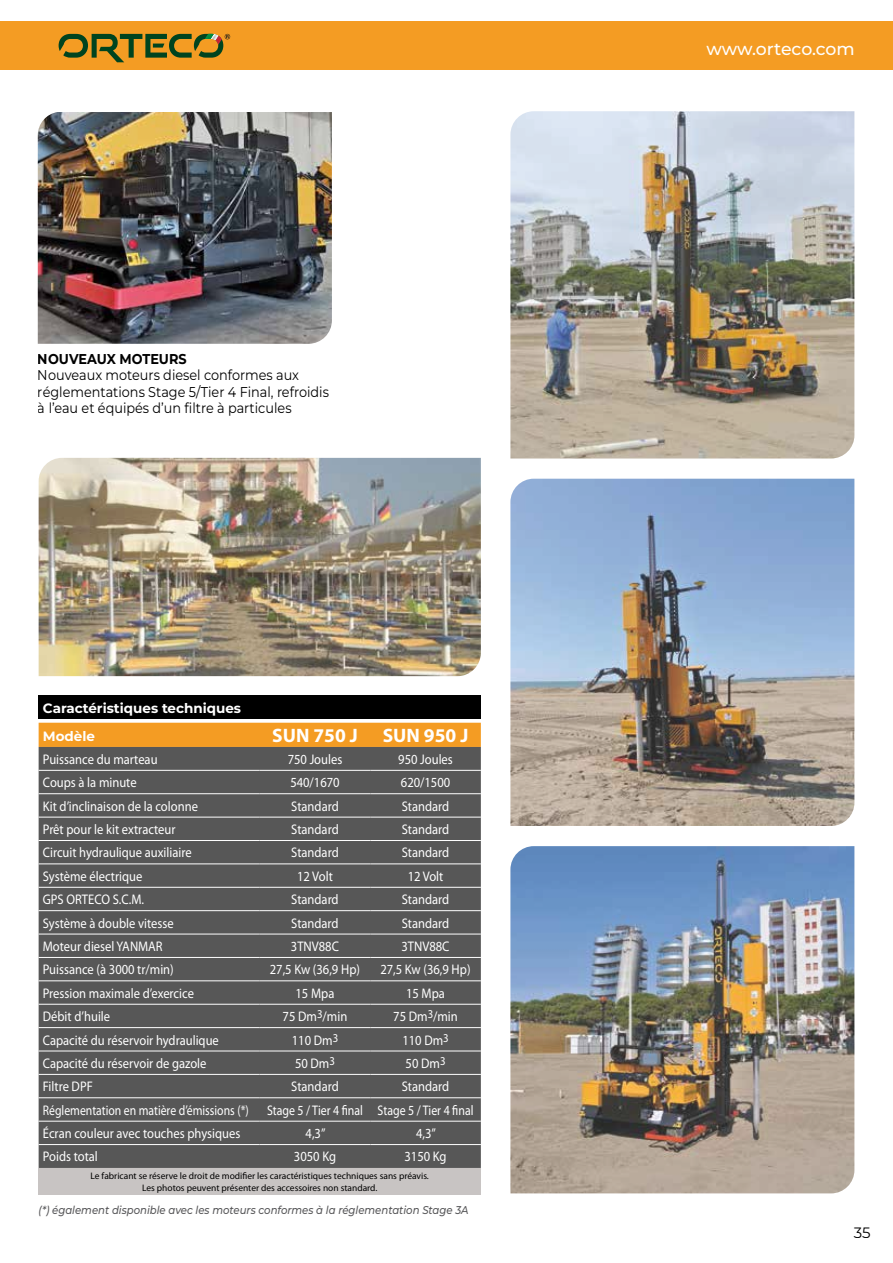
<style>
.page{position:relative;width:893px;height:1263px;background:#fff}
.page>*{position:absolute;margin:0;border:0;box-sizing:border-box;transform-origin:0 0}
.t1{font:700 19.5px "Myriad Pro";color:#fff}
.t2{font:500 17.25px "Montserrat";letter-spacing:-.01em;color:#fff}
.t3{font:15px "Montserrat";color:#000}
.t4{font:14.25px/16.5px "Montserrat";color:#000;scale:.9 1}
.t5{font:700 14.25px "Montserrat";color:#000;scale:.9 1}
.t6{font:13.95px "Myriad Pro";color:#fff;scale:.9 1}
.t7{font:13.95px "Myriad Pro";color:#fff;scale:.84 1}
.t8{font:13.95px "Myriad Pro";color:#fff;scale:.85 1}
.t9{font:700 13.5px/28.2px "Montserrat";color:#fff}
.t10{font:italic 500 11.25px "Montserrat";color:#58585a;scale:.9 1}
.t11{font:9.45px/11.2px "Myriad Pro";color:#000;text-align:center}
</style>
<div class="page">
<div style="left:39px;top:695px;width:442px;height:23px;background:#000"></div>
<div style="left:39px;top:723px;width:442px;height:24px;background:#f49c23"></div>
<div style="left:39px;top:747px;width:442px;height:421px;background:#575757"></div>
<div style="left:39px;top:1168px;width:442px;height:27px;background:#c8c4c3"></div>
<hr style="left:39px;top:793px;width:221px;height:1px;background:#fff">
<hr style="left:260px;top:793px;width:110px;height:1px;background:#fff">
<hr style="left:370px;top:793px;width:111px;height:1px;background:#fff">
<hr style="left:39px;top:817px;width:221px;height:1px;background:#fff">
<hr style="left:260px;top:817px;width:110px;height:1px;background:#fff">
<hr style="left:370px;top:817px;width:111px;height:1px;background:#fff">
<hr style="left:39px;top:840px;width:221px;height:1px;background:#fff">
<hr style="left:260px;top:840px;width:110px;height:1px;background:#fff">
<hr style="left:370px;top:840px;width:111px;height:1px;background:#fff">
<hr style="left:39px;top:864px;width:221px;height:1px;background:#fff">
<hr style="left:260px;top:864px;width:110px;height:1px;background:#fff">
<hr style="left:370px;top:864px;width:111px;height:1px;background:#fff">
<hr style="left:39px;top:887px;width:221px;height:1px;background:#fff">
<hr style="left:260px;top:887px;width:110px;height:1px;background:#fff">
<hr style="left:370px;top:887px;width:111px;height:1px;background:#fff">
<hr style="left:39px;top:910px;width:221px;height:1px;background:#fff">
<hr style="left:260px;top:910px;width:110px;height:1px;background:#fff">
<hr style="left:370px;top:910px;width:111px;height:1px;background:#fff">
<hr style="left:39px;top:934px;width:221px;height:1px;background:#fff">
<hr style="left:260px;top:934px;width:110px;height:1px;background:#fff">
<hr style="left:370px;top:934px;width:111px;height:1px;background:#fff">
<hr style="left:39px;top:957px;width:221px;height:1px;background:#fff">
<hr style="left:260px;top:957px;width:110px;height:1px;background:#fff">
<hr style="left:370px;top:957px;width:111px;height:1px;background:#fff">
<hr style="left:39px;top:980px;width:221px;height:1px;background:#fff">
<hr style="left:260px;top:980px;width:110px;height:1px;background:#fff">
<hr style="left:370px;top:980px;width:111px;height:1px;background:#fff">
<hr style="left:39px;top:1004px;width:221px;height:1px;background:#fff">
<hr style="left:260px;top:1004px;width:110px;height:1px;background:#fff">
<hr style="left:370px;top:1004px;width:111px;height:1px;background:#fff">
<hr style="left:39px;top:1027px;width:221px;height:1px;background:#fff">
<hr style="left:260px;top:1027px;width:110px;height:1px;background:#fff">
<hr style="left:370px;top:1027px;width:111px;height:1px;background:#fff">
<hr style="left:39px;top:1051px;width:221px;height:1px;background:#fff">
<hr style="left:260px;top:1051px;width:110px;height:1px;background:#fff">
<hr style="left:370px;top:1051px;width:111px;height:1px;background:#fff">
<hr style="left:39px;top:1074px;width:221px;height:1px;background:#fff">
<hr style="left:260px;top:1074px;width:110px;height:1px;background:#fff">
<hr style="left:370px;top:1074px;width:111px;height:1px;background:#fff">
<hr style="left:39px;top:1097px;width:221px;height:1px;background:#fff">
<hr style="left:260px;top:1097px;width:110px;height:1px;background:#fff">
<hr style="left:370px;top:1097px;width:111px;height:1px;background:#fff">
<hr style="left:39px;top:1121px;width:221px;height:1px;background:#fff">
<hr style="left:260px;top:1121px;width:110px;height:1px;background:#fff">
<hr style="left:370px;top:1121px;width:111px;height:1px;background:#fff">
<hr style="left:39px;top:1144px;width:221px;height:1px;background:#fff">
<hr style="left:260px;top:1144px;width:110px;height:1px;background:#fff">
<hr style="left:370px;top:1144px;width:111px;height:1px;background:#fff">
<hr style="left:39px;top:770px;width:221px;height:1px;background:#fff">
<hr style="left:260px;top:770px;width:110px;height:1px;background:#fff">
<hr style="left:370px;top:770px;width:111px;height:1px;background:#fff">
<img style="left:38px;top:112px;width:294px;height:232px">
<img style="left:510px;top:111px;width:344px;height:347px">
<img style="left:39px;top:458px;width:442px;height:218px">
<img style="left:510px;top:479px;width:344px;height:347px">
<img style="left:510px;top:846px;width:344px;height:347px">
<div style="left:0;top:21px;width:893px;height:49px;background:#f49c23"></div>
<svg style="left:59px;top:34px;width:171px;height:28px"></svg>
<p class="t5" style="left:38px;top:349px;width:167px">NOUVEAUX MOTEURS</p>
<p class="t4" style="left:38px;top:367px;width:325px">Nouveaux moteurs diesel conformes aux réglementations Stage 5/Tier 4 Final, refroidis à l’eau et équipés d’un filtre à particules</p>
<p class="t9" style="left:43px;top:694px;width:200px">Caractéristiques techniques<br>Modèle</p>
<h1 class="t1" style="left:272px;top:723px;width:87px">SUN 750 J</h1>
<h1 class="t1" style="left:383px;top:723px;width:87px">SUN 950 J</h1>
<p class="t6" style="left:43px;top:750px;width:129px">Puissance du marteau</p>
<p class="t6" style="left:288px;top:750px;width:62px">750 Joules</p>
<p class="t6" style="left:398px;top:750px;width:62px">950 Joules</p>
<p class="t6" style="left:43px;top:774px;width:106px">Coups à la minute</p>
<p class="t6" style="left:290px;top:774px;width:56px">540/1670</p>
<p class="t6" style="left:401px;top:774px;width:56px">620/1500</p>
<p class="t6" style="left:43px;top:797px;width:174px">Kit d’inclinaison de la colonne</p>
<p class="t6" style="left:291px;top:797px;width:54px">Standard</p>
<p class="t6" style="left:402px;top:797px;width:54px">Standard</p>
<p class="t6" style="left:43px;top:821px;width:149px">Prêt pour le kit extracteur</p>
<p class="t6" style="left:291px;top:821px;width:54px">Standard</p>
<p class="t6" style="left:402px;top:821px;width:54px">Standard</p>
<p class="t6" style="left:43px;top:844px;width:167px">Circuit hydraulique auxiliaire</p>
<p class="t6" style="left:291px;top:844px;width:54px">Standard</p>
<p class="t6" style="left:402px;top:844px;width:54px">Standard</p>
<p class="t6" style="left:43px;top:867px;width:112px">Système électrique</p>
<p class="t6" style="left:297px;top:867px;width:41px">12 Volt</p>
<p class="t6" style="left:408px;top:867px;width:41px">12 Volt</p>
<p class="t6" style="left:43px;top:891px;width:114px">GPS ORTECO S.C.M.</p>
<p class="t6" style="left:291px;top:891px;width:54px">Standard</p>
<p class="t6" style="left:402px;top:891px;width:54px">Standard</p>
<p class="t6" style="left:43px;top:914px;width:147px">Système à double vitesse</p>
<p class="t6" style="left:291px;top:914px;width:54px">Standard</p>
<p class="t6" style="left:402px;top:914px;width:54px">Standard</p>
<p class="t6" style="left:43px;top:938px;width:135px">Moteur diesel YANMAR</p>
<p class="t6" style="left:291px;top:938px;width:55px">3TNV88C</p>
<p class="t6" style="left:401px;top:938px;width:55px">3TNV88C</p>
<p class="t6" style="left:43px;top:961px;width:147px">Puissance (à 3000 tr/min)</p>
<p class="t6" style="left:270px;top:961px;width:102px">27,5 Kw (36,9 Hp)</p>
<p class="t6" style="left:380px;top:961px;width:102px">27,5 Kw (36,9 Hp)</p>
<p class="t6" style="left:43px;top:984px;width:169px">Pression maximale d’exercice</p>
<p class="t6" style="left:295px;top:984px;width:45px">15 Mpa</p>
<p class="t6" style="left:406px;top:984px;width:45px">15 Mpa</p>
<p class="t6" style="left:43px;top:1008px;width:76px">Débit d’huile</p>
<p class="t6" style="left:283px;top:1008px;width:73px">75 Dm<sup>3</sup>/min</p>
<p class="t6" style="left:393px;top:1008px;width:73px">75 Dm<sup>3</sup>/min</p>
<p class="t6" style="left:43px;top:1031px;width:197px">Capacité du réservoir hydraulique</p>
<p class="t6" style="left:292px;top:1031px;width:53px">110 Dm<sup>3</sup></p>
<p class="t6" style="left:402px;top:1031px;width:53px">110 Dm<sup>3</sup></p>
<p class="t6" style="left:43px;top:1055px;width:183px">Capacité du réservoir de gazole</p>
<p class="t6" style="left:295px;top:1055px;width:46px">50 Dm<sup>3</sup></p>
<p class="t6" style="left:406px;top:1055px;width:46px">50 Dm<sup>3</sup></p>
<p class="t6" style="left:43px;top:1078px;width:57px">Filtre DPF</p>
<p class="t6" style="left:291px;top:1078px;width:54px">Standard</p>
<p class="t6" style="left:402px;top:1078px;width:54px">Standard</p>
<p class="t7" style="left:43px;top:1101px;width:247px">Réglementation en matière d’émissions (*)</p>
<p class="t8" style="left:267px;top:1101px;width:244px">Stage 5 / Tier 4 final Stage 5 / Tier 4 final</p>
<p class="t6" style="left:43px;top:1125px;width:221px">Écran couleur avec touches physiques</p>
<p class="t6" style="left:306px;top:1125px;width:24px">4,3”</p>
<p class="t6" style="left:416px;top:1125px;width:24px">4,3”</p>
<p class="t6" style="left:43px;top:1148px;width:63px">Poids total</p>
<p class="t6" style="left:294px;top:1148px;width:48px">3050 Kg</p>
<p class="t6" style="left:404px;top:1148px;width:48px">3150 Kg</p>
<p class="t11" style="left:91px;top:1170px;width:340px">Le fabricant se réserve le droit de modifier les caractéristiques techniques sans préavis.<br>Les photos peuvent présenter des accessoires non standard.</p>
<p class="t10" style="left:39px;top:1203px;width:479px">(*) également disponible avec les moteurs conformes à la réglementation Stage 3A</p>
<p class="t2" style="left:707px;top:37px;width:150px">www.orteco.com</p>
<p class="t3" style="left:854px;top:1222px;width:18px">35</p>
</div>
